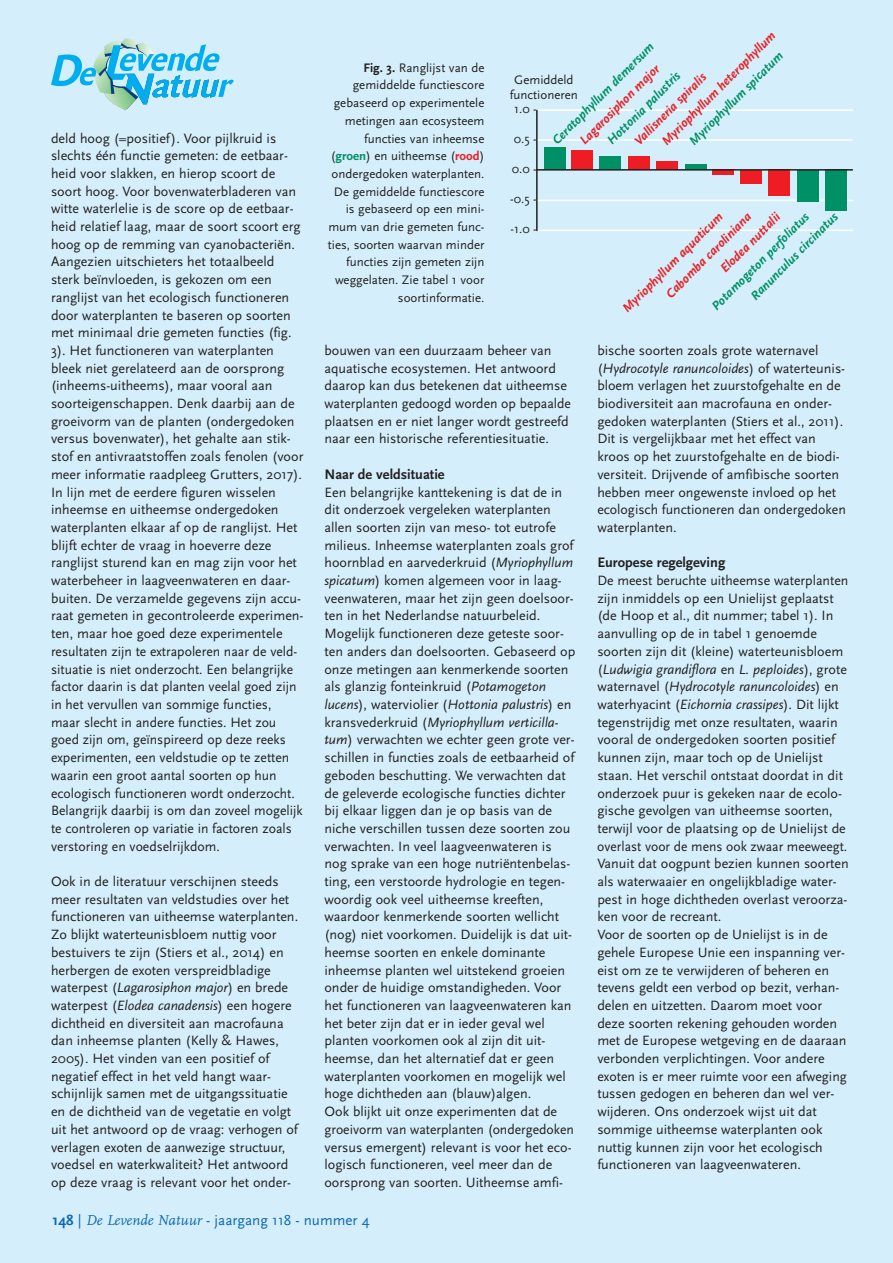
<style>
.page{position:relative;width:893px;height:1263px;background:#d4effb}
.page>*{position:absolute;margin:0;border:0;box-sizing:border-box;transform-origin:0 0}
.t1{font:15px "Scala Sans";color:#0c68b2}
.t2{font:700 14.4px "Scala Sans";color:#231f20}
.t3{font:14.1px/17.7px "Scala Sans";color:#231f20}
.t4{font:12.9px/17.7px "Scala Sans";color:#231f20;text-align:right}
.t5{font:italic 700 12.9px/19.5px "Scala Sans";color:#ee1d23}
.t6{font:italic 700 12.9px/20.4px "Scala Sans";color:#009065}
.s1{font-style:italic}
.s2{font-weight:700}
.s3{font-weight:700;color:#009065}
.s4{font-weight:700;color:#ee1d23}
.s5{font-family:"FF Scala";font-style:italic}
</style>
<div class="page">
<div style="left:544px;top:148px;width:21px;height:22px;background:#009065"></div>
<div style="left:572px;top:150px;width:21px;height:20px;background:#ee1d23"></div>
<div style="left:599px;top:156px;width:22px;height:14px;background:#009065"></div>
<div style="left:628px;top:156px;width:21px;height:14px;background:#ee1d23"></div>
<div style="left:656px;top:162px;width:22px;height:8px;background:#ee1d23"></div>
<div style="left:685px;top:164px;width:21px;height:6px;background:#009065"></div>
<div style="left:712px;top:170px;width:21px;height:5px;background:#ee1d23"></div>
<div style="left:740px;top:170px;width:22px;height:14px;background:#ee1d23"></div>
<div style="left:769px;top:170px;width:21px;height:26px;background:#ee1d23"></div>
<hr style="left:536px;top:139px;width:317px;height:2px;background:#fff">
<hr style="left:536px;top:109px;width:317px;height:2px;background:#fff">
<hr style="left:536px;top:230px;width:317px;height:1px;background:#fff">
<hr style="left:536px;top:200px;width:317px;height:1px;background:#fff">
<hr style="left:536px;top:110px;width:2px;height:121px;background:#231f20">
<div style="left:797px;top:170px;width:22px;height:32px;background:#009065"></div>
<div style="left:825px;top:170px;width:22px;height:41px;background:#009065"></div>
<hr style="left:536px;top:169px;width:317px;height:2px;background:#231f20">
<svg style="left:51px;top:38px;width:183px;height:73px"></svg>
<p class="t3" style="left:51px;top:129px;width:254px">deld hoog (=positief). Voor pijlkruid is slechts één functie gemeten: de eetbaar&shy;heid voor slakken, en hierop scoort de soort hoog. Voor bovenwaterbladeren van witte waterlelie is de score op de eetbaar&shy;heid relatief laag, maar de soort scoort erg hoog op de remming van cyanobacteriën.<br>Aangezien uitschieters het totaalbeeld sterk beïnvloeden, is gekozen om een ranglijst van het ecologisch functioneren door waterplanten te baseren op soorten met minimaal drie gemeten functies (fig.<br>3). Het functioneren van waterplanten bleek niet gerelateerd aan de oorsprong (inheems-uitheems), maar vooral aan soorteigenschappen. Denk daarbij aan de groeivorm van de planten (ondergedoken versus bovenwater), het gehalte aan stik&shy;stof en antivraatstoffen zoals fenolen (voor meer informatie raadpleeg Grutters, 2017).<br>In lijn met de eerdere figuren wisselen inheemse en uitheemse ondergedoken waterplanten elkaar af op de ranglijst. Het blijft echter de vraag in hoeverre deze ranglijst sturend kan en mag zijn voor het waterbeheer in laagveenwateren en daar&shy;buiten. De verzamelde gegevens zijn accu&shy;raat gemeten in gecontroleerde experimen&shy;ten, maar hoe goed deze experimentele resultaten zijn te extrapoleren naar de veld&shy;situatie is niet onderzocht. Een belangrijke factor daarin is dat planten veelal goed zijn in het vervullen van sommige functies, maar slecht in andere functies. Het zou goed zijn om, geïnspireerd op deze reeks experimenten, een veldstudie op te zetten waarin een groot aantal soorten op hun ecologisch functioneren wordt onderzocht.<br>Belangrijk daarbij is om dan zoveel mogelijk te controleren op variatie in factoren zoals verstoring en voedselrijkdom.</p>
<p class="t3" style="left:51px;top:872px;width:249px">Ook in de literatuur verschijnen steeds meer resultaten van veldstudies over het functioneren van uitheemse waterplanten.<br>Zo blijkt waterteunisbloem nuttig voor bestuivers te zijn (Stiers et al., 2014) en herbergen de exoten verspreidbladige waterpest (<span class="s1">Lagarosiphon major</span>) en brede waterpest (<span class="s1">Elodea canadensis</span>) een hogere dichtheid en diversiteit aan macrofauna dan inheemse planten (Kelly &amp; Hawes, 2005). Het vinden van een positief of negatief effect in het veld hangt waar&shy;schijnlijk samen met de uitgangssituatie en de dichtheid van de vegetatie en volgt uit het antwoord op de vraag: verhogen of verlagen exoten de aanwezige structuur, voedsel en waterkwaliteit? Het antwoord op deze vraag is relevant voor het onder-</p>
<p class="t4" style="left:328px;top:58px;width:158px"><span class="s2">Fig. 3.</span> Ranglijst van de gemiddelde functiescore gebaseerd op experimentele metingen aan ecosysteem functies van inheemse (<span class="s3">groen</span>) en uitheemse (<span class="s4">rood</span>) ondergedoken waterplanten.<br>De gemiddelde functiescore is gebaseerd op een mini&shy;mum van drie gemeten func&shy;ties, soorten waarvan minder functies zijn gemeten zijn weggelaten. Zie tabel 1 voor soortinformatie.</p>
<p class="t5" style="left:643px;top:122px;width:156px;text-indent:-19px;rotate:-45deg">Vallisneria spiralis<br>Myriophyllum heterophyllum</p>
<p class="t6" style="left:547px;top:135px;width:139px;rotate:-45deg">Ceratophyllum demersum</p>
<p class="t6" style="left:684px;top:136px;width:128px;rotate:-45deg">Myriophyllum spicatum</p>
<p class="t5" style="left:575px;top:135px;width:108px;rotate:-45deg">Lagarosiphon major</p>
<p class="t6" style="left:602px;top:135px;width:99px;rotate:-45deg">Hottonia palustris</p>
<p class="t4" style="left:514px;top:71px;width:61px">Gemiddeld</p>
<p class="t4" style="left:510px;top:86px;width:69px">functioneren</p>
<p class="t4" style="left:514px;top:100px;width:24px">1.0 -</p>
<p class="t4" style="left:514px;top:130px;width:25px">0.5 -</p>
<p class="t4" style="left:512px;top:160px;width:27px">0.0 -</p>
<p class="t4" style="left:510px;top:190px;width:28px">-0.5 -</p>
<p class="t4" style="left:511px;top:220px;width:28px">-1.0 -</p>
<p class="t5" style="left:715px;top:263px;width:80px;rotate:-45deg">Elodea nuttalii</p>
<p class="t6" style="left:731px;top:276px;width:119px;text-indent:-35px;rotate:-45deg">Potamogeton perfoliatus<br>Ranunculus circinatus</p>
<p class="t5" style="left:661px;top:289px;width:116px;rotate:-45deg">Cabomba caroliniana</p>
<p class="t5" style="left:617px;top:303px;width:137px;rotate:-45deg">Myriophyllum aquaticum</p>
<p class="t3" style="left:324px;top:341px;width:248px">bouwen van een duurzaam beheer van aquatische ecosystemen. Het antwoord daarop kan dus betekenen dat uitheemse waterplanten gedoogd worden op bepaalde plaatsen en er niet langer wordt gestreefd naar een historische referentiesituatie.</p>
<p class="t2" style="left:324px;top:465px;width:122px">Naar de veldsituatie</p>
<p class="t3" style="left:324px;top:483px;width:252px">Een belangrijke kanttekening is dat de in dit onderzoek vergeleken waterplanten allen soorten zijn van meso- tot eutrofe milieus. Inheemse waterplanten zoals grof hoornblad en aarvederkruid (<span class="s1">Myriophyllum spicatum</span>) komen algemeen voor in laag&shy;veenwateren, maar het zijn geen doelsoor&shy;ten in het Nederlandse natuurbeleid.<br>Mogelijk functioneren deze geteste soor&shy;ten anders dan doelsoorten. Gebaseerd op onze metingen aan kenmerkende soorten als glanzig fonteinkruid (<span class="s1">Potamogeton lucens</span>), waterviolier (<span class="s1">Hottonia palustris</span>) en kransvederkruid (<span class="s1">Myriophyllum verticilla&shy;tum</span>) verwachten we echter geen grote ver&shy;schillen in functies zoals de eetbaarheid of geboden beschutting. We verwachten dat de geleverde ecologische functies dichter bij elkaar liggen dan je op basis van de niche verschillen tussen deze soorten zou verwachten. In veel laagveenwateren is nog sprake van een hoge nutriëntenbelas&shy;ting, een verstoorde hydrologie en tegen&shy;woordig ook veel uitheemse kreeften, waardoor kenmerkende soorten wellicht (nog) niet voorkomen. Duidelijk is dat uit&shy;heemse soorten en enkele dominante inheemse planten wel uitstekend groeien onder de huidige omstandigheden. Voor het functioneren van laagveenwateren kan het beter zijn dat er in ieder geval wel planten voorkomen ook al zijn dit uit&shy;heemse, dan het alternatief dat er geen waterplanten voorkomen en mogelijk wel hoge dichtheden aan (blauw)algen.<br>Ook blijkt uit onze experimenten dat de groeivorm van waterplanten (ondergedoken versus emergent) relevant is voor het eco&shy;logisch functioneren, veel meer dan de oorsprong van soorten. Uitheemse amfi-</p>
<p class="t3" style="left:597px;top:341px;width:250px">bische soorten zoals grote waternavel (<span class="s1">Hydrocotyle ranuncoloides</span>) of waterteunis&shy;bloem verlagen het zuurstofgehalte en de biodiversiteit aan macrofauna en onder&shy;gedoken waterplanten (Stiers et al., 2011).<br>Dit is vergelijkbaar met het effect van kroos op het zuurstofgehalte en de biodi&shy;versiteit. Drijvende of amfibische soorten hebben meer ongewenste invloed op het ecologisch functioneren dan ondergedoken waterplanten.</p>
<p class="t2" style="left:597px;top:554px;width:130px">Europese regelgeving</p>
<p class="t3" style="left:597px;top:571px;width:253px">De meest beruchte uitheemse waterplanten zijn inmiddels op een Unielijst geplaatst (de Hoop et al., dit nummer; tabel 1). In aanvulling op de in tabel 1 genoemde soorten zijn dit (kleine) waterteunisbloem (<span class="s1">Ludwigia grandiflora</span> en <span class="s1">L. peploides</span>), grote waternavel (<span class="s1">Hydrocotyle ranuncoloides</span>) en waterhyacint (<span class="s1">Eichornia crassipes</span>). Dit lijkt tegenstrijdig met onze resultaten, waarin vooral de ondergedoken soorten positief kunnen zijn, maar toch op de Unielijst staan. Het verschil ontstaat doordat in dit onderzoek puur is gekeken naar de ecolo&shy;gische gevolgen van uitheemse soorten, terwijl voor de plaatsing op de Unielijst de overlast voor de mens ook zwaar meeweegt.<br>Vanuit dat oogpunt bezien kunnen soorten als waterwaaier en ongelijkbladige water&shy;pest in hoge dichtheden overlast veroorza&shy;ken voor de recreant.<br>Voor de soorten op de Unielijst is in de gehele Europese Unie een inspanning ver&shy;eist om ze te verwijderen of beheren en tevens geldt een verbod op bezit, verhan&shy;delen en uitzetten. Daarom moet voor deze soorten rekening gehouden worden met de Europese wetgeving en de daaraan verbonden verplichtingen. Voor andere exoten is er meer ruimte voor een afweging tussen gedogen en beheren dan wel ver&shy;wijderen. Ons onderzoek wijst uit dat sommige uitheemse waterplanten ook nuttig kunnen zijn voor het ecologisch functioneren van laagveenwateren.</p>
<p class="t1" style="left:53px;top:1211px;width:319px"><span class="s2">148</span> | <span class="s5">De Levende Natuur</span> - jaargang 118 - nummer 4</p>
</div>
